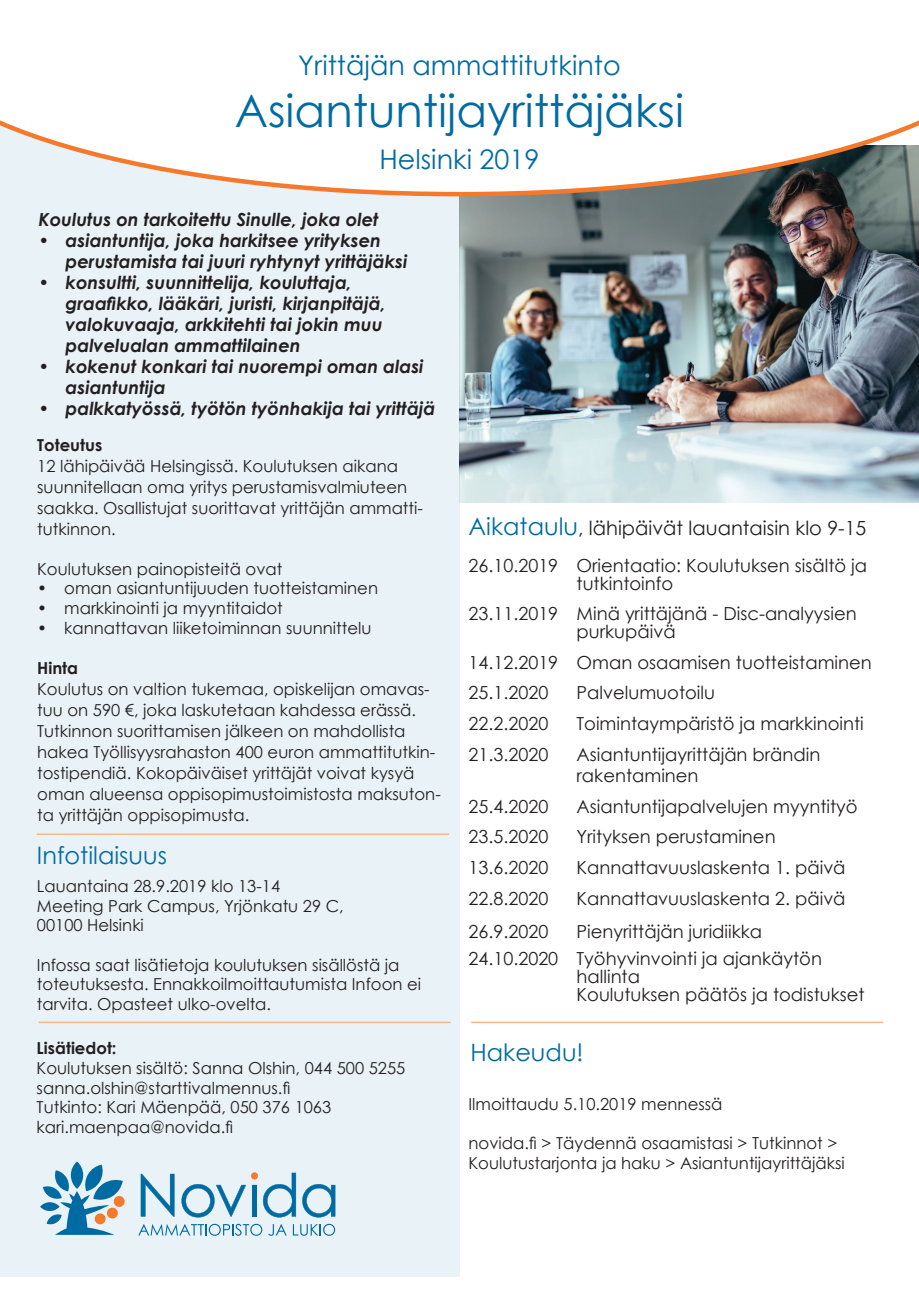
<style>
.page{position:relative;width:919px;height:1289px;background:#fff}
.page>*{position:absolute;margin:0;border:0;box-sizing:border-box;transform-origin:0 0}
.t1{font:45px "Century Gothic";color:#006ba3}
.t2{font:27px "Century Gothic";color:#006ba3}
.t3{font:24px "Century Gothic";color:#006ba3}
.t4{font:19.5px "Century Gothic";color:#231f20}
.t5{font:18px/18px "Century Gothic";color:#231f20}
.t6{font:italic 700 18px/21px "Century Gothic";color:#231f20}
.t7{font:16.5px/21px "Century Gothic";color:#231f20}
.t8{font:700 16.5px "Century Gothic";color:#231f20}
.s1{font-size:24px;color:#006ba3}
</style>
<div class="page">
<img style="left:460px;top:196px;width:458px;height:306px">
<div style="left:0;top:71px;width:459px;height:1205px;background:#e9f2f7"></div>
<svg style="left:0;top:71px;width:918px;height:125px"></svg>
<svg style="left:71px;top:1161px;width:12px;height:27px"></svg>
<svg style="left:43px;top:1164px;width:82px;height:70px"></svg>
<svg style="left:141px;top:1173px;width:33px;height:43px"></svg>
<svg style="left:181px;top:1172px;width:115px;height:45px"></svg>
<svg style="left:302px;top:1184px;width:33px;height:33px"></svg>
<svg style="left:138px;top:1223px;width:124px;height:12px"></svg>
<svg style="left:268px;top:1224px;width:19px;height:11px"></svg>
<svg style="left:293px;top:1223px;width:42px;height:12px"></svg>
<hr style="left:39px;top:1021px;width:411px;height:2px;background:#fab686">
<hr style="left:37px;top:833px;width:412px;height:2px;background:#fab686">
<hr style="left:471px;top:1021px;width:412px;height:2px;background:#fab686">
<h2 class="t2" style="left:298px;top:46px;width:324px">Yrittäjän ammattitutkinto</h2>
<h1 class="t1" style="left:235px;top:79px;width:450px">Asiantuntijayrittäjäksi</h1>
<h2 class="t2" style="left:379px;top:141px;width:162px">Helsinki 2019</h2>
<p class="t6" style="left:39px;top:208px;width:341px">Koulutus on tarkoitettu Sinulle, joka olet</p>
<p class="t6" style="left:66px;top:229px;width:343px;text-indent:-27px">• asiantuntija, joka harkitsee yrityksen perustamista tai juuri ryhtynyt yrittäjäksi</p>
<p class="t6" style="left:66px;top:271px;width:322px;text-indent:-27px">• konsultti, suunnittelija, kouluttaja, graafikko, lääkäri, juristi, kirjanpitäjä, valokuvaaja, arkkitehti tai jokin muu palvelualan ammattilainen</p>
<p class="t6" style="left:66px;top:355px;width:359px;text-indent:-27px">• kokenut konkari tai nuorempi oman alasi asiantuntija</p>
<p class="t6" style="left:39px;top:397px;width:398px">• palkkatyössä, työtön työnhakija tai yrittäjä</p>
<p class="t8" style="left:37px;top:432px;width:67px">Toteutus</p>
<p class="t7" style="left:37px;top:455px;width:387px">12 lähipäivää Helsingissä. Koulutuksen aikana suunnitellaan oma yritys perustamisvalmiuteen saakka. Osallistujat suorittavat yrittäjän ammatti&shy;tutkinnon.</p>
<p class="t7" style="left:37px;top:558px;width:247px">Koulutuksen painopisteitä ovat</p>
<p class="t7" style="left:37px;top:577px;width:342px">• oman asiantuntijuuden tuotteistaminen</p>
<p class="t7" style="left:37px;top:597px;width:247px">• markkinointi ja myyntitaidot</p>
<p class="t7" style="left:37px;top:617px;width:336px">• kannattavan liiketoiminnan suunnittelu</p>
<p class="t8" style="left:37px;top:655px;width:42px">Hinta</p>
<p class="t7" style="left:37px;top:678px;width:405px">Koulutus on valtion tukemaa, opiskelijan omavas&shy;tuu on 590 €, joka laskutetaan kahdessa erässä.<br>Tutkinnon suorittamisen jälkeen on mahdollista hakea Työllisyysrahaston 400 euron ammattitutkin&shy;tostipendiä. Kokopäiväiset yrittäjät voivat kysyä oman alueensa oppisopimustoimistosta maksuton&shy;ta yrittäjän oppisopimusta.</p>
<h3 class="t3" style="left:37px;top:838px;width:132px">Infotilaisuus</h3>
<p class="t7" style="left:37px;top:876px;width:308px;line-height:19.5px">Lauantaina 28.9.2019 klo 13-14<br>Meeting Park Campus, Yrjönkatu 29 C,<br>00100 Helsinki</p>
<p class="t7" style="left:37px;top:954px;width:385px;line-height:19.5px">Infossa saat lisätietoja koulutuksen sisällöstä ja toteutuksesta. Ennakkoilmoittautumista Infoon ei tarvita. Opasteet ulko-ovelta.</p>
<p class="t8" style="left:37px;top:1035px;width:81px">Lisätiedot:</p>
<p class="t7" style="left:37px;top:1057px;width:370px;line-height:19.8px">Koulutuksen sisältö: Sanna Olshin, 044 500 5255 sanna.olshin@starttivalmennus.fi<br>Tutkinto: Kari Mäenpää, 050 376 1063 kari.maenpaa@novida.fi</p>
<p class="t4" style="left:468px;top:514px;width:399px"><span class="s1">Aikataulu</span>, lähipäivät lauantaisin klo 9-15</p>
<p class="t5" style="left:576px;top:555px;width:292px;text-indent:-108px">26.10.2019 Orientaatio: Koulutuksen sisältö ja tutkintoinfo</p>
<p class="t5" style="left:576px;top:604px;width:282px;text-indent:-108px">23.11.2019 Minä yrittäjänä - Disc-analyysien purkupäivä</p>
<p class="t5" style="left:468px;top:646px;width:405px;line-height:30.6px">14.12.2019 Oman osaamisen tuotteistaminen<br>25.1.2020</p>
<p class="t5" style="left:576px;top:683px;width:140px">Palvelumuotoilu</p>
<p class="t5" style="left:468px;top:714px;width:81px">22.2.2020</p>
<p class="t5" style="left:576px;top:714px;width:289px">Toimintaympäristö ja markkinointi</p>
<p class="t5" style="left:468px;top:744px;width:81px">21.3.2020</p>
<p class="t5" style="left:576px;top:743px;width:245px;line-height:21.6px">Asiantuntijayrittäjän brändin rakentaminen</p>
<p class="t5" style="left:468px;top:797px;width:81px">25.4.2020</p>
<p class="t5" style="left:576px;top:797px;width:282px">Asiantuntijapalvelujen myyntityö</p>
<p class="t5" style="left:468px;top:827px;width:81px">23.5.2020</p>
<p class="t5" style="left:576px;top:827px;width:200px">Yrityksen perustaminen</p>
<p class="t5" style="left:468px;top:858px;width:81px">13.6.2020</p>
<p class="t5" style="left:576px;top:858px;width:270px">Kannattavuuslaskenta 1. päivä</p>
<p class="t5" style="left:468px;top:888px;width:81px">22.8.2020</p>
<p class="t5" style="left:576px;top:888px;width:270px">Kannattavuuslaskenta 2. päivä</p>
<p class="t5" style="left:468px;top:921px;width:81px">26.9.2020</p>
<p class="t5" style="left:468px;top:917px;width:355px;line-height:27px;text-indent:108px">Pienyrittäjän juridiikka<br>24.10.2020 Työhyvinvointi ja ajankäytön</p>
<p class="t5" style="left:576px;top:966px;width:289px">hallinta<br>Koulutuksen päätös ja todistukset</p>
<h3 class="t3" style="left:470px;top:1035px;width:115px">Hakeudu!</h3>
<p class="t7" style="left:468px;top:1093px;width:255px">Ilmoittaudu 5.10.2019 mennessä</p>
<p class="t7" style="left:468px;top:1133px;width:378px;line-height:19.5px">novida.fi &gt; Täydennä osaamistasi &gt; Tutkinnot &gt;<br>Koulutustarjonta ja haku &gt; Asiantuntijayrittäjäksi</p>
</div>
